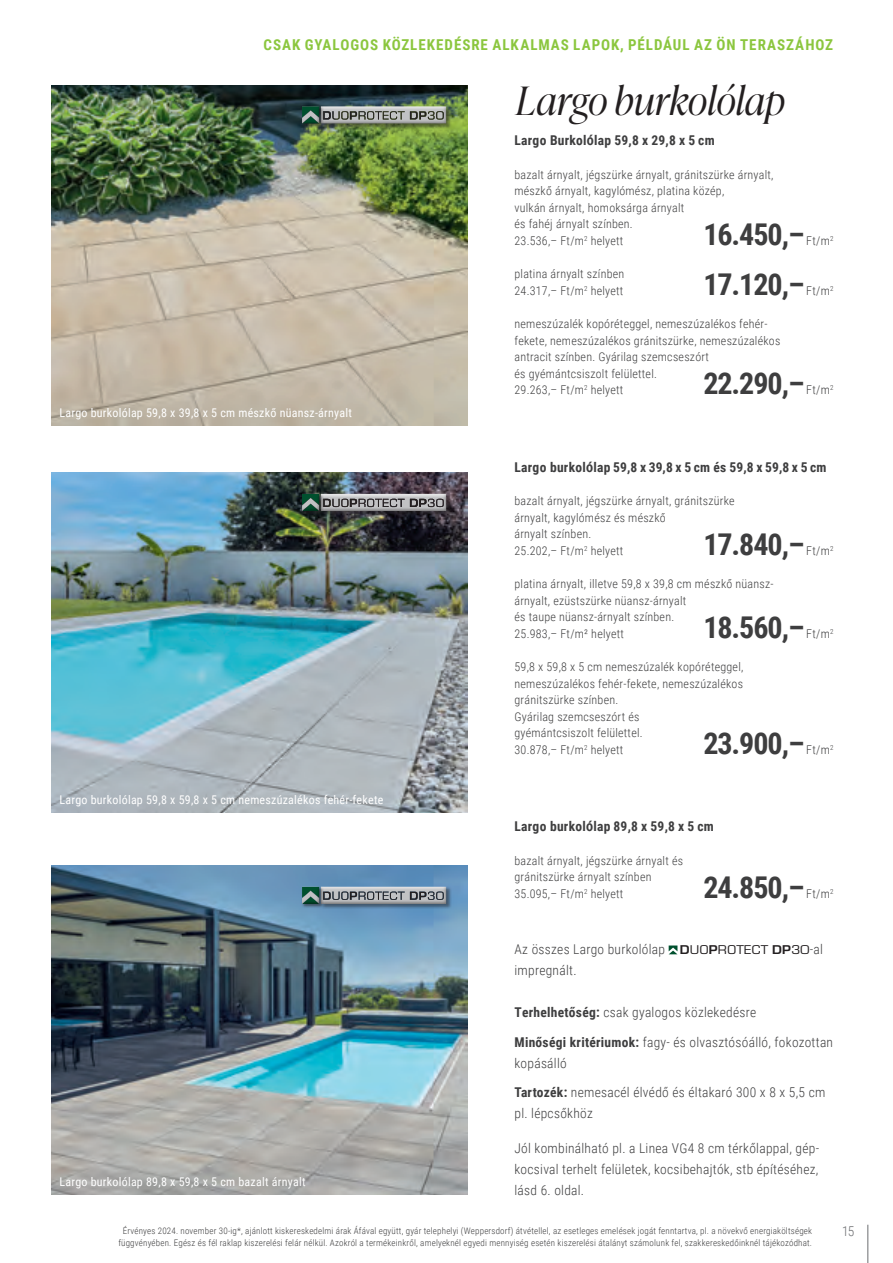
<style>
.page{position:relative;width:893px;height:1263px;background:#fff}
.page>*{position:absolute;margin:0;border:0;box-sizing:border-box;transform-origin:0 0}
.t1{font:italic 300 39px "Ivy Presto Display";letter-spacing:.01em;color:#231f20}
.t2{font:700 30px "Roboto Condensed";letter-spacing:-.035em;color:#3e3e3f}
.t3{font:700 15px "Roboto Condensed";letter-spacing:.06em;color:#8bc63e}
.t4{font:300 13.5px/21px "Roboto Condensed";letter-spacing:.02em;color:#3e3e3f}
.t5{font:700 13.5px "Roboto Condensed";letter-spacing:.02em;color:#3e3e3f}
.t6{font:300 13.5px "Roboto Condensed";color:#6c6d70}
.t7{font:300 12px/16.5px "Roboto Condensed";letter-spacing:.02em;color:#3e3e3f}
.t8{font:12px "Roboto Condensed";letter-spacing:.02em;color:#fff}
.t9{font:300 9px/12.8px "Roboto Condensed";letter-spacing:.02em;color:#3e3e3f;text-align:center}
.s1{font-family:"Eurostile LT Std";font-weight:600;font-size:11.7px;color:#231f20}
.s2{font-family:"Eurostile LT Std";font-weight:400;font-size:11.7px;color:#231f20}
.s3{font-weight:700}
</style>
<div class="page">
<hr style="left:867px;top:1225px;width:1px;height:38px;background:#6c6d70">
<svg style="left:669px;top:945px;width:8px;height:9px"></svg>
<img style="left:51px;top:85px;width:417px;height:340px">
<div style="left:321px;top:106px;width:130px;height:22px;background:#231f20;opacity:.5"></div>
<div style="left:321px;top:104px;width:130px;height:21px;background:#231f20;opacity:.5"></div>
<div style="left:301px;top:106px;width:22px;height:22px;background:#231f20;opacity:.6"></div>
<svg style="left:320px;top:106px;width:126px;height:18px;background:#9a9c98"></svg>
<div style="left:301px;top:105px;width:19px;height:20px;background:#231f20;opacity:.6"></div>
<img style="left:51px;top:865px;width:417px;height:330px">
<div style="left:321px;top:887px;width:130px;height:22px;background:#231f20;opacity:.5"></div>
<div style="left:321px;top:884px;width:130px;height:21px;background:#231f20;opacity:.5"></div>
<div style="left:301px;top:886px;width:22px;height:22px;background:#231f20;opacity:.6"></div>
<svg style="left:320px;top:887px;width:126px;height:17px;background:#9a9da0"></svg>
<div style="left:301px;top:885px;width:19px;height:20px;background:#231f20;opacity:.6"></div>
<img style="left:51px;top:473px;width:417px;height:340px">
<div style="left:321px;top:494px;width:130px;height:22px;background:#231f20;opacity:.5"></div>
<div style="left:321px;top:491px;width:130px;height:21px;background:#231f20;opacity:.5"></div>
<div style="left:301px;top:493px;width:22px;height:22px;background:#161c1d"></div>
<svg style="left:320px;top:494px;width:126px;height:17px;background:#9c9c9e"></svg>
<div style="left:301px;top:493px;width:19px;height:19px;background:#231f20;opacity:.6"></div>
<p class="t3" style="left:264px;top:34px;width:571px">CSAK GYALOGOS KÖZLEKEDÉSRE ALKALMAS LAPOK, PÉLDÁUL AZ ÖN TERASZÁHOZ</p>
<h1 class="t1" style="left:516px;top:73px;width:270px">Largo burkolólap</h1>
<p class="t5" style="left:514px;top:131px;width:202px">Largo BurkolÓlap 59,8 x 29,8 x 5 cm</p>
<p class="t7" style="left:514px;top:166px;width:260px">bazalt árnyalt, jégszürke árnyalt, gránitszürke árnyalt, mészkő árnyalt, kagylómész, platina közép,<br>vulkán árnyalt, homoksárga árnyalt<br>és fahéj árnyalt színben.<br>23.536,– Ft/m<sup>2</sup> helyett</p>
<h2 class="t2" style="left:703px;top:213px;width:103px">16.450,–</h2>
<p class="t7" style="left:806px;top:232px;width:29px">Ft/m<sup>2</sup></p>
<p class="t7" style="left:514px;top:265px;width:111px">platina árnyalt színben<br>24.317,– Ft/m<sup>2</sup> helyett</p>
<h2 class="t2" style="left:703px;top:263px;width:103px">17.120,–</h2>
<p class="t7" style="left:806px;top:282px;width:29px">Ft/m<sup>2</sup></p>
<p class="t8" style="left:60px;top:404px;width:294px">Largo burkolólap 59,8 x 39,8 x 5 cm mészkő nüansz-árnyalt</p>
<p class="t7" style="left:514px;top:315px;width:267px">nemeszúzalék kopóréteggel, nemeszúzalékos fehér&shy;fekete, nemeszúzalékos gránitszürke, nemeszúzalékos antracit színben. Gyárilag szemcseszórt<br>és gyémántcsiszolt felülettel.<br>29.263,– Ft/m<sup>2</sup> helyett</p>
<h2 class="t2" style="left:703px;top:362px;width:103px">22.290,–</h2>
<p class="t7" style="left:806px;top:381px;width:29px">Ft/m<sup>2</sup></p>
<p class="t8" style="left:60px;top:791px;width:325px">Largo burkolólap 59,8 x 59,8 x 5 cm nemeszúzalékos fehér-fekete</p>
<p class="t5" style="left:514px;top:457px;width:314px">Largo burkolÓlap 59,8 x 39,8 x 5 cm és 59,8 x 59,8 x 5 cm</p>
<p class="t7" style="left:514px;top:492px;width:222px">bazalt árnyalt, jégszürke árnyalt, gránitszürke árnyalt, kagylómész és mészkő<br>árnyalt színben.<br>25.202,– Ft/m<sup>2</sup> helyett</p>
<h2 class="t2" style="left:703px;top:523px;width:103px">17.840,–</h2>
<p class="t7" style="left:806px;top:542px;width:29px">Ft/m<sup>2</sup></p>
<p class="t7" style="left:514px;top:575px;width:261px">platina árnyalt, illetve 59,8 x 39,8 cm mészkő nüansz&shy;árnyalt, ezüstszürke nüansz-árnyalt<br>és taupe nüansz-árnyalt színben.<br>25.983,– Ft/m² helyett</p>
<h2 class="t2" style="left:703px;top:606px;width:103px">18.560,–</h2>
<p class="t7" style="left:806px;top:625px;width:29px">Ft/m<sup>2</sup></p>
<p class="t7" style="left:514px;top:658px;width:230px">59,8 x 59,8 x 5 cm nemeszúzalék kopóréteggel, nemeszúzalékos fehér-fekete, nemeszúzalékos gránitszürke színben.<br>Gyárilag szemcseszórt és<br>gyémántcsiszolt felülettel.<br>30.878,– Ft/m<sup>2</sup> helyett</p>
<h2 class="t2" style="left:703px;top:722px;width:103px">23.900,–</h2>
<p class="t7" style="left:806px;top:741px;width:29px">Ft/m<sup>2</sup></p>
<p class="t5" style="left:514px;top:817px;width:201px">Largo burkolÓlap 89,8 x 59,8 x 5 cm</p>
<p class="t7" style="left:514px;top:851px;width:170px">bazalt árnyalt, jégszürke árnyalt és gránitszürke árnyalt színben<br>35.095,– Ft/m<sup>2</sup> helyett</p>
<h2 class="t2" style="left:703px;top:866px;width:103px">24.850,–</h2>
<p class="t7" style="left:806px;top:884px;width:29px">Ft/m<sup>2</sup></p>
<p class="t8" style="left:60px;top:1174px;width:248px">Largo burkolólap 89,8 x 59,8 x 5 cm bazalt árnyalt</p>
<p class="t4" style="left:514px;top:938px;width:310px">Az összes Largo burkolólap <span class="s1">D</span><span class="s2">UO</span><span class="s1">P</span><span class="s2">ROTECT</span> <span class="s1">DP</span><span class="s2">30</span>-al impregnált.</p>
<p class="t4" style="left:514px;top:997px;width:320px;line-height:29.5px"><span class="s3">Terhelhetőség:</span> csak gyalogos közlekedésre<br><span class="s3">Minőségi kritériumok:</span> fagy- és olvasztósóálló, fokozottan</p>
<p class="t4" style="left:514px;top:1048px;width:312px;line-height:29.5px">kopásálló<br><span class="s3">Tartozék:</span> nemesacél élvédő és éltakaró 300 x 8 x 5,5 cm</p>
<p class="t4" style="left:514px;top:1102px;width:80px">pl. lépcsőkhöz</p>
<p class="t4" style="left:514px;top:1137px;width:306px;text-align:justify">Jól kombinálható pl. a Linea VG4 8 cm térkőlappal, gép&shy;kocsival terhelt felületek, kocsibehajtók, stb építéséhez, lásd 6. oldal.</p>
<p class="t9" style="left:118px;top:1224px;width:695px">Érvényes 2024. november 30-ig*, ajánlott kiskereskedelmi árak Áfával együtt, gyár telephelyi (Weppersdorf) átvétellel, az esetleges emelések jogát fenntartva, pl. a növekvő energiaköltségek függvényében. Egész és fél raklap kiszerelési felár nélkül. Azokról a termékeinkről, amelyeknél egyedi mennyiség esetén kiszerelési átalányt számolunk fel, szakkereskedőinknél tájékozódhat.</p>
<p class="t6" style="left:842px;top:1221px;width:13px">15</p>
</div>
